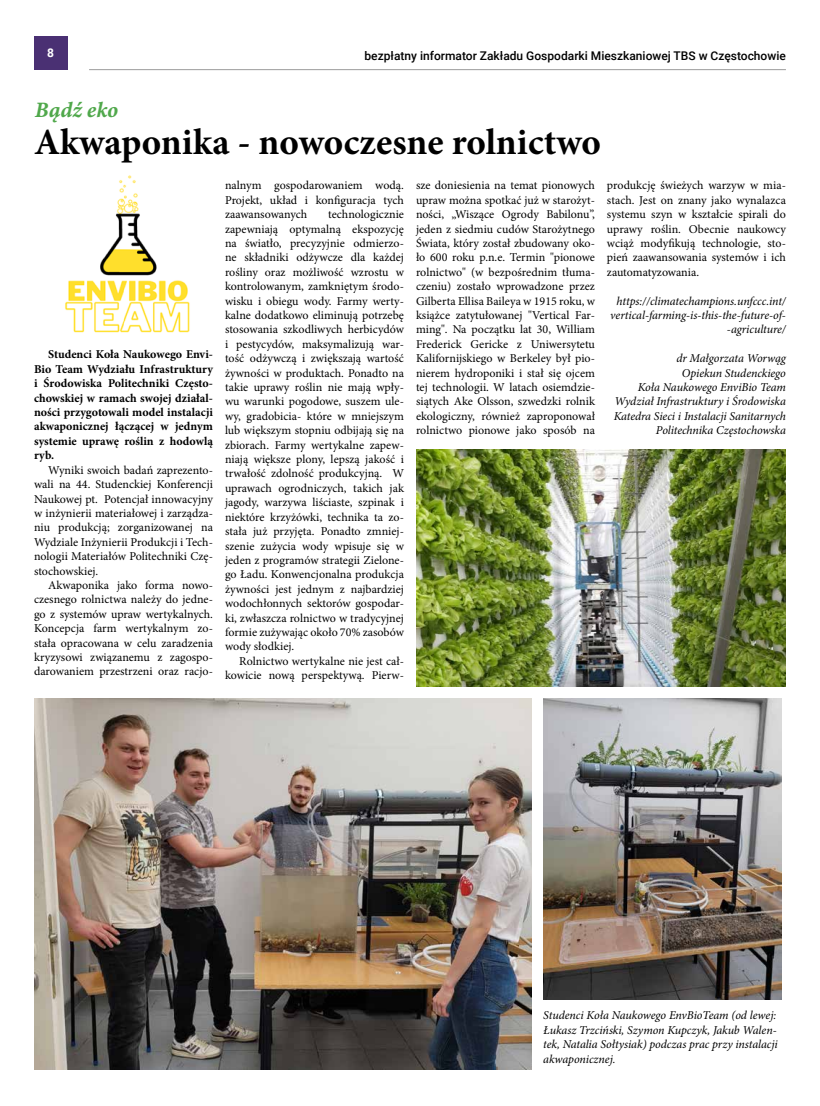
<style>
.page{position:relative;width:820px;height:1106px;background:#fff}
.page>*{position:absolute;margin:0;border:0;box-sizing:border-box;transform-origin:0 0}
.t1{font:700 37px "Minion Pro";color:#000}
.t2{font:22px "Minion Pro Bold It Capt";letter-spacing:-.005em;color:#50a84b}
.t3{font:12px/14.4px "Minion Pro";color:#000;text-align:justify}
.t4{font:italic 12px/14.4px "Minion Pro";letter-spacing:-.01em;color:#000;text-align:right}
.t5{font:700 12px/14.4px "Minion Pro";color:#000;text-align:justify}
.t6{font:500 12px "Roboto";color:#000}
.t7{font:700 12px "Roboto";color:#fff}
</style>
<div class="page">
<hr style="left:89px;top:69px;width:696px;height:1px;background:#9c9c9c">
<div style="left:34px;top:37px;width:33px;height:33px;background:#4a3073"></div>
<img style="left:65px;top:175px;width:125px;height:158px">
<img style="left:34px;top:698px;width:497px;height:371px">
<img style="left:543px;top:698px;width:238px;height:301px">
<img style="left:416px;top:450px;width:369px;height:236px">
<p class="t7" style="left:47px;top:45px;width:8px">8</p>
<p class="t6" style="left:364px;top:47px;width:423px">bezpłatny informator Zakładu Gospodarki Mieszkaniowej TBS w Częstochowie</p>
<h2 class="t2" style="left:35px;top:94px;width:85px">Bądź eko</h2>
<h1 class="t1" style="left:34px;top:116px;width:568px">Akwaponika - nowoczesne rolnictwo</h1>
<p class="t5" style="left:34px;top:347px;width:180px;text-indent:14px">Studenci Koła Naukowego Envi-Bio Team Wydziału Infrastruktury i Środowiska Politechniki Często&shy;chowskiej w ramach swojej działal&shy;ności przygotowali model instalacji akwaponicznej łączącej w jednym systemie uprawę roślin z hodowlą ryb.</p>
<p class="t3" style="left:34px;top:463px;width:180px;text-indent:14px">Wyniki swoich badań zaprezento&shy;wali na 44. Studenckiej Konferencji Naukowej pt. Potencjał innowacyjny w inżynierii materiałowej i zarządza&shy;niu produkcją; zorganizowanej na Wydziale Inżynierii Produkcji i Tech&shy;nologii Materiałów Politechniki Czę&shy;stochowskiej.</p>
<p class="t3" style="left:34px;top:578px;width:180px;text-indent:14px">Akwaponika jako forma nowo&shy;czesnego rolnictwa należy do jedne&shy;go z systemów upraw wertykalnych.<br>Koncepcja farm wertykalnym zo&shy;stała opracowana w celu zaradzenia kryzysowi związanemu z zagospo&shy;darowaniem przestrzeni oraz racjo-</p>
<p class="t3" style="left:225px;top:178px;width:180px">nalnym gospodarowaniem wodą.<br>Projekt, układ i konfiguracja tych zaawansowanych</p>
<p class="t3" style="left:225px;top:207px;width:180px;text-indent:103px">technologicznie zapewniają optymalną ekspozycję na światło, precyzyjnie odmierzo&shy;ne składniki odżywcze dla każdej rośliny oraz możliwość wzrostu w kontrolowanym, zamkniętym środo&shy;wisku i obiegu wody. Farmy werty&shy;kalne dodatkowo eliminują potrzebę stosowania szkodliwych herbicydów i pestycydów, maksymalizują war&shy;tość odżywczą i zwiększają wartość żywności w produktach. Ponadto na takie uprawy roślin nie mają wpły&shy;wu warunki pogodowe, suszem ule&shy;wy, gradobicia- które w mniejszym lub większym stopniu odbijają się na zbiorach. Farmy wertykalne zapew&shy;niają większe plony, lepszą jakość i trwałość zdolność produkcyjną. W uprawach ogrodniczych, takich jak jagody, warzywa liściaste, szpinak i niektóre krzyżówki, technika ta zo&shy;stała już przyjęta. Ponadto zmniej&shy;szenie zużycia wody wpisuje się w jeden z programów strategii Zielone&shy;go Ładu. Konwencjonalna produkcja żywności jest jednym z najbardziej wodochłonnych sektorów gospodar&shy;ki, zwłaszcza rolnictwo w tradycyjnej formie zużywając około 70% zasobów wody słodkiej.</p>
<p class="t3" style="left:225px;top:654px;width:180px;text-align:right">Rolnictwo wertykalne nie jest cał&shy;kowicie nową perspektywą. Pierw-</p>
<p class="t3" style="left:416px;top:178px;width:180px">sze doniesienia na temat pionowych upraw można spotkać już w starożyt&shy;ności, „Wiszące Ogrody Babilonu”, jeden z siedmiu cudów Starożytnego Świata, który został zbudowany oko&shy;ło 600 roku p.n.e. Termin "pionowe rolnictwo" (w bezpośrednim tłuma&shy;czeniu) zostało wprowadzone przez Gilberta Ellisa Baileya w 1915 roku, w książce zatytułowanej "Vertical Far&shy;ming". Na początku lat 30, William Frederick Gericke z Uniwersytetu Kalifornijskiego w Berkeley był pio&shy;nierem hydroponiki i stał się ojcem tej technologii. W latach osiemdzie&shy;siątych Ake Olsson, szwedzki rolnik ekologiczny, również zaproponował rolnictwo pionowe jako sposób na</p>
<p class="t3" style="left:606px;top:178px;width:180px">produkcję świeżych warzyw w mia&shy;stach. Jest on znany jako wynalazca systemu szyn w kształcie spirali do uprawy roślin. Obecnie naukowcy wciąż modyfikują technologie, sto&shy;pień zaawansowania systemów i ich zautomatyzowania.</p>
<p class="t4" style="left:610px;top:293px;width:177px">https://climatechampions.unfccc.int/ vertical-farming-is-this-the-future-of--agriculture/</p>
<p class="t4" style="left:613px;top:351px;width:174px">dr Małgorzata Worwąg<br>Opiekun Studenckiego<br>Koła Naukowego EnviBio Team<br>Wydział Infrastruktury i Środowiska<br>Katedra Sieci i Instalacji Sanitarnych<br>Politechnika Częstochowska</p>
<p class="t4" style="left:543px;top:1008px;width:236px;text-align:justify">Studenci Koła Naukowego EnvBioTeam (od lewej:<br>Łukasz Trzciński, Szymon Kupczyk, Jakub Walen&shy;tek, Natalia Sołtysiak) podczas prac przy instalacji akwaponicznej.</p>
</div>
